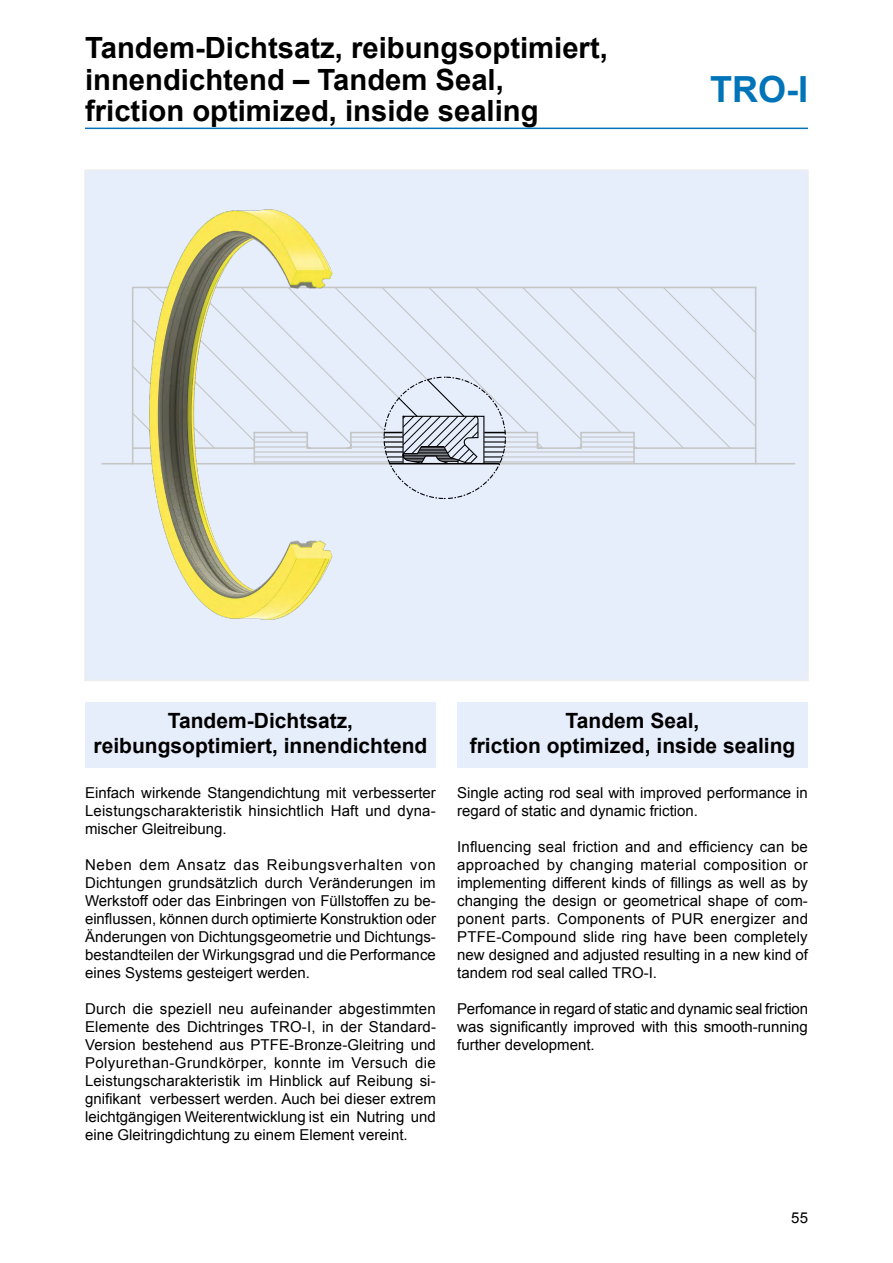
<style>
.page{position:relative;width:893px;height:1263px;background:#fff}
.page>*{position:absolute;margin:0;border:0;box-sizing:border-box;transform-origin:0 0}
.t1{font:700 36px "Arial";color:#0074b8}
.t2{font:700 33px/33px "Arial";color:#000}
.t3{font:700 29.25px/31.5px "Arial";color:#000}
.Titel_3{font:700 21px "Arial";color:#000}
.Fließtext{font:15px/18px "Arial";color:#000;text-align:justify}
</style>
<div class="page">
<hr style="left:85px;top:128px;width:723px;height:1px;background:#0074b8">
<div style="left:84px;top:169px;width:725px;height:512px;background:#e6edfb;border:2px solid #ececec"></div>
<div style="left:85px;top:702px;width:351px;height:66px;background:#e6edfb"></div>
<div style="left:457px;top:702px;width:351px;height:66px;background:#e6edfb"></div>
<svg style="left:374px;top:286px;width:383px;height:179px"></svg>
<hr style="left:500px;top:461px;width:134px;height:1px;background:#c4c5c5">
<hr style="left:502px;top:456px;width:132px;height:1px;background:#c4c5c5">
<hr style="left:504px;top:451px;width:130px;height:1px;background:#c4c5c5">
<hr style="left:505px;top:446px;width:32px;height:1px;background:#c4c5c5">
<hr style="left:505px;top:441px;width:32px;height:1px;background:#c4c5c5">
<hr style="left:505px;top:436px;width:32px;height:2px;background:#c4c5c5">
<hr style="left:500px;top:463px;width:295px;height:1px;background:#c4c5c5">
<svg style="left:383px;top:376px;width:123px;height:124px"></svg>
<img style="left:101px;top:209px;width:273px;height:411px">
<h3 class="t3" style="left:85px;top:33px;width:524px">Tandem-Dichtsatz, reibungsoptimiert, innendichtend – Tandem Seal, friction optimized, inside sealing</h3>
<h2 class="t2" style="left:85px;top:50px;width:527px">Tandem-Dichtsatz, innendichtend<br>Tandem Seal, inside sealing</h2>
<h1 class="t1" style="left:710px;top:66px;width:99px">TRO-I</h1>
<h1 class="t1" style="left:750px;top:66px;width:49px">TD</h1>
<p class="Titel_3" style="left:168px;top:706px;width:187px">Tandem-Dichtsatz,</p>
<p class="Titel_3" style="left:94px;top:732px;width:335px">reibungsoptimiert, innendichtend</p>
<p class="Fließtext" style="left:85px;top:783px;width:352px">Einfach wirkende Stangendichtung mit verbesserter Leistungscharakteristik hinsichtlich Haft und dyna&shy;mischer Gleitreibung.</p>
<p class="Fließtext" style="left:85px;top:855px;width:352px">Neben dem Ansatz das Reibungsverhalten von Dichtungen grundsätzlich durch Veränderungen im Werkstoff oder das Einbringen von Füllstoffen zu be&shy;einflussen, können durch optimierte Konstruktion oder Änderungen von Dichtungsgeometrie und Dichtungs&shy;bestandteilen der Wirkungsgrad und die Performance</p>
<p class="Fließtext" style="left:85px;top:963px;width:227px">eines Systems gesteigert werden.</p>
<p class="Fließtext" style="left:85px;top:999px;width:352px">Durch die speziell neu aufeinander abgestimmten Elemente des Dichtringes TRO-I, in der Standard-Version bestehend aus PTFE-Bronze-Gleitring und Polyurethan-Grundkörper, konnte im Versuch die Leistungscharakteristik im Hinblick auf Reibung si&shy;gnifikant verbessert werden. Auch bei dieser extrem leichtgängigen Weiterentwicklung ist ein Nutring und eine Gleitringdichtung zu einem Element vereint.</p>
<p class="Titel_3" style="left:566px;top:706px;width:135px">Tandem Seal,</p>
<p class="Titel_3" style="left:470px;top:732px;width:327px">friction optimized, inside sealing</p>
<p class="Fließtext" style="left:457px;top:783px;width:352px">Single acting rod seal with improved performance in regard of static and dynamic friction.</p>
<p class="Fließtext" style="left:457px;top:837px;width:352px">Influencing seal friction and and efficiency can be approached by changing material composition or implementing different kinds of fillings as well as by changing the design or geometrical shape of com&shy;ponent parts. Components of PUR energizer and PTFE-Compound slide ring have been completely new designed and adjusted resulting in a new kind of tandem rod seal called TRO-I.</p>
<p class="Fließtext" style="left:457px;top:999px;width:352px">Perfomance in regard of static and dynamic seal friction was significantly improved with this smooth-running further development.</p>
<p class="Fließtext" style="left:791px;top:1209px;width:18px">55</p>
</div>
